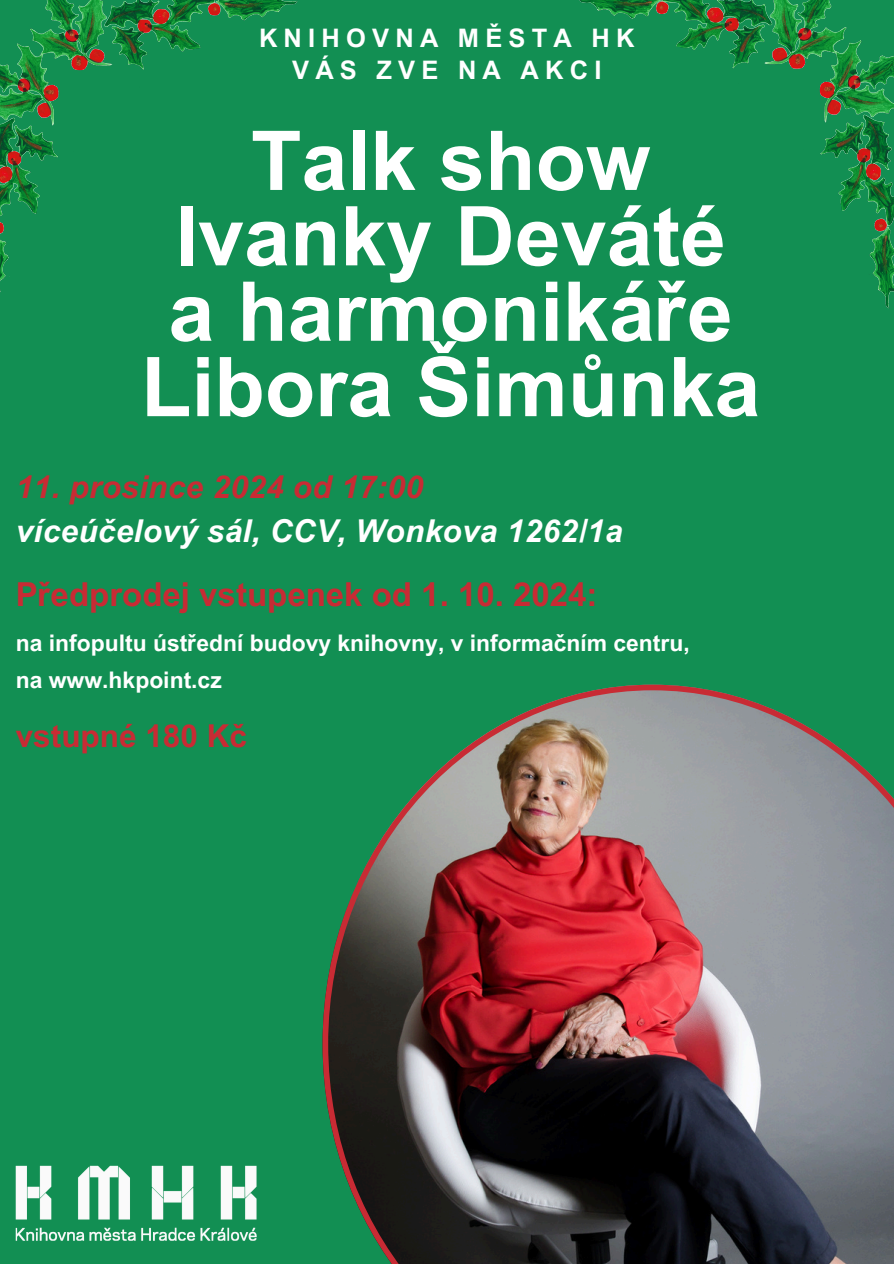
<style>
.page{position:relative;width:894px;height:1264px;background:#fff}
.page>*{position:absolute;margin:0;border:0;box-sizing:border-box;transform-origin:0 0}
.t1{font:700 82.5px/75.3px "Arial MT Pro";color:#fff;text-align:center}
.t2{font:700 33px "Arial MT Pro";color:#c82b34}
.t3{font:italic 700 31.5px/43.8px "Arial MT Pro";letter-spacing:.01em;color:#fff}
.t4{font:700 31.5px "Arial MT Pro";color:#c82b34}
.t5{font:700 25.5px/31.5px "Arial MT Pro";letter-spacing:.245em;color:#fff;text-align:center}
.t6{font:700 22.8px "Arial MT Pro";color:#fff}
.s1{color:#c82b34}
</style>
<div class="page">
<div style="left:0;top:0;width:893px;height:1263px;background:#128f53"></div>
<img style="left:322px;top:684px;width:571px;height:579px">
<img style="left:579px;top:0;width:314px;height:309px">
<img style="left:0;top:0;width:298px;height:292px">
<img style="left:16px;top:1165px;width:241px;height:76px">
<h2 class="t5" style="left:259px;top:26px;width:377px">KNIHOVNA MĚSTA HK<br>VÁS ZVE NA AKCI</h2>
<h1 class="t1" style="left:141px;top:134px;width:620px">Talk show<br>Ivanky Deváté<br>a harmonikáře<br>Libora Šimůnka</h1>
<p class="t3" style="left:16px;top:469px;width:608px"><span class="s1">11. prosince 2024 od 17:00<br></span>víceúčelový sál, CCV, Wonkova 1262/1a</p>
<p class="t2" style="left:16px;top:581px;width:583px">Předprodej vstupenek od 1. 10. 2024:</p>
<h2 class="t6" style="left:16px;top:634px;width:675px">na infopultu ústřední budovy knihovny, v informačním centru,</h2>
<p class="t6" style="left:16px;top:671px;width:207px">na www.hkpoint.cz</p>
<p class="t4" style="left:16px;top:723px;width:233px">vstupné 180 Kč</p>
</div>
